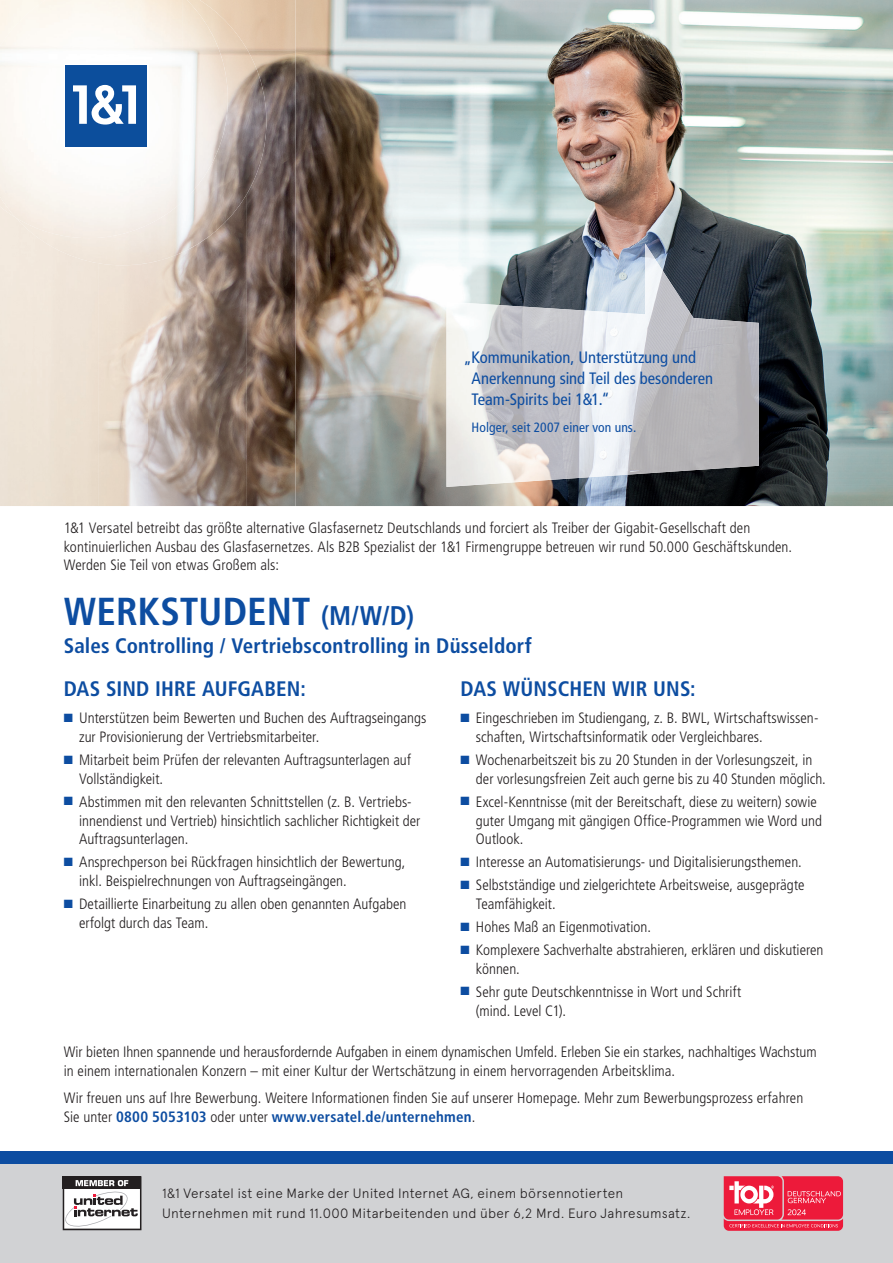
<style>
.page{position:relative;width:893px;height:1263px;background:#fff}
.page>*{position:absolute;margin:0;border:0;box-sizing:border-box;transform-origin:0 0}
.t1{font:700 condensed 39px "Frutiger LT Pro";color:#0d4da1}
.t2{font:700 condensed 21px/43.5px "Frutiger LT Pro";letter-spacing:.005em;color:#0d4da1}
.t3{font:condensed 16.5px/21px "Frutiger LT Pro";color:#0d4da1}
.t4{font:300 condensed 15px/18.8px "Frutiger LT Pro";color:#231f20}
.t5{font:300 13.5px/19.5px "Apercu";letter-spacing:.015em;color:#231f20}
.t6{font:condensed 13.5px "Frutiger LT Pro";letter-spacing:.005em;color:#0d4da1}
.s1{font-size:27px}
.s2{color:#0d4da1}
.s3{font-weight:700;color:#0d4da1}
</style>
<div class="page">
<div style="left:0;top:1163px;width:893px;height:100px;background:#d1d2d4"></div>
<div style="left:0;top:1151px;width:893px;height:12px;background:#0d4da1"></div>
<svg style="left:724px;top:1176px;width:119px;height:55px;background:#ed425c"></svg>
<svg style="left:63px;top:1176px;width:78px;height:54px"></svg>
<img style="left:296px;top:0;width:597px;height:506px">
<img style="left:602px;top:243px;width:105px;height:233px">
<img style="left:446px;top:302px;width:157px;height:185px">
<img style="left:707px;top:319px;width:52px;height:150px">
<img style="left:249px;top:0;width:47px;height:50px">
<img style="left:247px;top:50px;width:49px;height:456px">
<img style="left:197px;top:231px;width:50px;height:275px">
<img style="left:148px;top:259px;width:49px;height:247px">
<img style="left:98px;top:265px;width:50px;height:241px">
<img style="left:228px;top:0;width:21px;height:53px">
<img style="left:216px;top:53px;width:50px;height:178px">
<img style="left:166px;top:202px;width:50px;height:57px">
<img style="left:182px;top:0;width:46px;height:202px">
<div style="left:65px;top:65px;width:82px;height:82px;background:#0c4e9c"></div>
<svg style="left:73px;top:85px;width:63px;height:40px"></svg>
<p class="t3" style="left:471px;top:347px;width:243px;text-indent:-8px">„ Kommunikation, Unterstützung und<br>Anerkennung sind Teil des besonderen<br>Team-Spirits bei 1&amp;1.“</p>
<p class="t6" style="left:471px;top:420px;width:166px">Holger, seit 2007 einer von uns.</p>
<p class="t4" style="left:64px;top:518px;width:730px">1&amp;1 Versatel betreibt das größte alternative Glasfasernetz Deutschlands und forciert als Treiber der Gigabit-Gesellschaft den kontinuierlichen Ausbau des Glasfasernetzes. Als B2B Spezialist der 1&amp;1 Firmengruppe betreuen wir rund 50.000 Geschäftskunden.<br>Werden Sie Teil von etwas Großem als:</p>
<h1 class="t1" style="left:64px;top:589px;width:352px">WERKSTUDENT <span class="s1">(M/W/D)</span></h1>
<h2 class="t2" style="left:64px;top:623px;width:470px">Sales Controlling / Vertriebscontrolling in Düsseldorf<br>DAS SIND IHRE AUFGABEN:</h2>
<p class="t4" style="left:79px;top:709px;width:349px;text-indent:-15px"><span class="s2">■</span> Unterstützen beim Bewerten und Buchen des Auftragseingangs zur Provisionierung der Vertriebsmitarbeiter.</p>
<p class="t4" style="left:79px;top:751px;width:333px;text-indent:-15px"><span class="s2">■</span> Mitarbeit beim Prüfen der relevanten Auftragsunterlagen auf<br>Vollständigkeit.</p>
<p class="t4" style="left:79px;top:792px;width:343px;text-indent:-15px"><span class="s2">■</span> Abstimmen mit den relevanten Schnittstellen (z. B. Vertriebs&shy;innendienst und Vertrieb) hinsichtlich sachlicher Richtigkeit der<br>Auftragsunterlagen.</p>
<p class="t4" style="left:79px;top:853px;width:328px;text-indent:-15px"><span class="s2">■</span> Ansprechperson bei Rückfragen hinsichtlich der Bewertung, inkl. Beispielrechnungen von Auftragseingängen.</p>
<p class="t4" style="left:79px;top:895px;width:329px;text-indent:-15px"><span class="s2">■</span> Detaillierte Einarbeitung zu allen oben genannten Aufgaben erfolgt durch das Team.</p>
<h2 class="t2" style="left:461px;top:667px;width:237px">DAS WÜNSCHEN WIR UNS:</h2>
<p class="t4" style="left:476px;top:709px;width:344px;text-indent:-15px"><span class="s2">■</span> Eingeschrieben im Studiengang, z. B. BWL, Wirtschaftswissen&shy;schaften, Wirtschaftsinformatik oder Vergleichbares.</p>
<p class="t4" style="left:476px;top:751px;width:351px;text-indent:-15px"><span class="s2">■</span> Wochenarbeitszeit bis zu 20 Stunden in der Vorlesungszeit, in der vorlesungsfreien Zeit auch gerne bis zu 40 Stunden möglich.</p>
<p class="t4" style="left:476px;top:792px;width:348px;text-indent:-15px"><span class="s2">■</span> Excel-Kenntnisse (mit der Bereitschaft, diese zu weitern) sowie guter Umgang mit gängigen Office-Programmen wie Word und<br>Outlook.</p>
<p class="t4" style="left:461px;top:853px;width:343px"><span class="s2">■</span> Interesse an Automatisierungs- und Digitalisierungsthemen.</p>
<p class="t4" style="left:476px;top:876px;width:330px;text-indent:-15px"><span class="s2">■</span> Selbstständige und zielgerichtete Arbeitsweise, ausgeprägte<br>Teamfähigkeit.</p>
<p class="t4" style="left:461px;top:918px;width:192px"><span class="s2">■</span> Hohes Maß an Eigenmotivation.</p>
<p class="t4" style="left:476px;top:941px;width:349px;text-indent:-15px"><span class="s2">■</span> Komplexere Sachverhalte abstrahieren, erklären und diskutieren können.</p>
<p class="t4" style="left:476px;top:982px;width:267px;text-indent:-15px"><span class="s2">■</span> Sehr gute Deutschkenntnisse in Wort und Schrift (mind. Level C1).</p>
<p class="t4" style="left:64px;top:1043px;width:754px">Wir bieten Ihnen spannende und herausfordernde Aufgaben in einem dynamischen Umfeld. Erleben Sie ein starkes, nachhaltiges Wachstum in einem internationalen Konzern – mit einer Kultur der Wertschätzung in einem hervorragenden Arbeitsklima.</p>
<p class="t4" style="left:64px;top:1089px;width:741px">Wir freuen uns auf Ihre Bewerbung. Weitere Informationen finden Sie auf unserer Homepage. Mehr zum Bewerbungsprozess erfahren<br>Sie unter <span class="s3">0800 5053103</span> oder unter <span class="s3">www.versatel.de/unternehmen</span>.</p>
<p class="t5" style="left:162px;top:1184px;width:530px">1&amp;1 Versatel ist eine Marke der United Internet AG, einem börsennotierten<br>Unternehmen mit rund 11.000 Mitarbeitenden und über 6,2 Mrd. Euro Jahresumsatz.</p>
</div>
